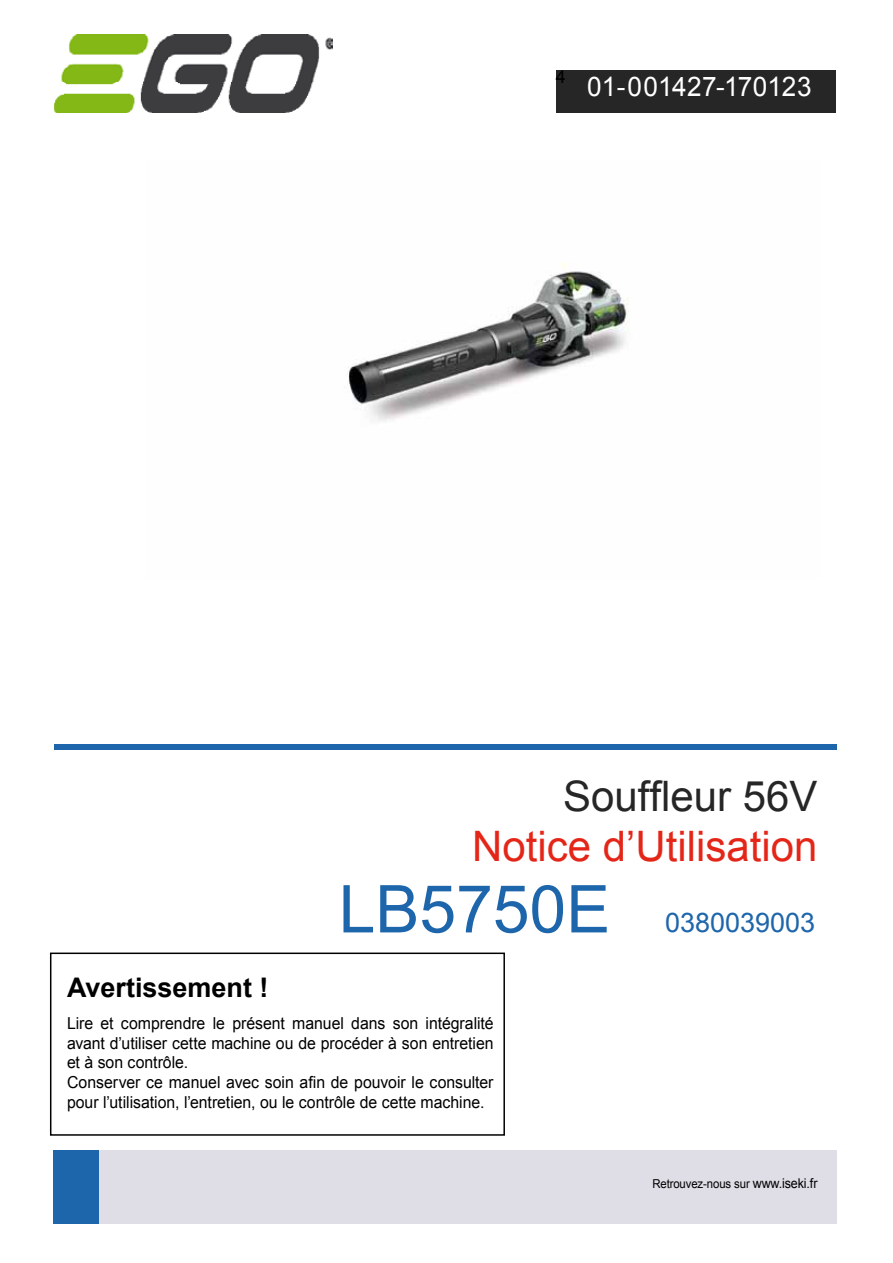
<style>
.page{position:relative;width:893px;height:1263px;background:#fff}
.page>*{position:absolute;margin:0;border:0;box-sizing:border-box;transform-origin:0 0}
.t1{font:66px "Arial";color:#1e66ab}
.t2{font:42px "Arial";color:#e42618}
.t3{font:42px "Arial";color:#252625}
.t4{font:27px "Arial";letter-spacing:.005em;color:#fff}
.t5{font:700 27px "Arial";color:#000}
.t6{font:27px "Arial";color:#1e66ab}
.t7{font:18px "Arial";color:#000}
.t8{font:16.5px/19.8px "Arial";color:#000;scale:.96 1}
.t9{font:12.3px "Arial";letter-spacing:-.01em;color:#000;scale:.93 1}
.s1{font-size:13.5px}
</style>
<div class="page">
<div style="left:54px;top:1150px;width:45px;height:74px;background:#1e66ab"></div>
<div style="left:99px;top:1150px;width:737px;height:74px;background:#dfdee7"></div>
<div style="left:50px;top:952px;width:455px;height:184px;border:2px solid #000"></div>
<img style="left:54px;top:34px;width:278px;height:79px">
<img style="left:348px;top:263px;width:281px;height:158px">
<div style="left:556px;top:70px;width:279px;height:43px;background:#252625"></div>
<div style="left:54px;top:745px;width:782px;height:5px;background:#1e66ab"></div>
<p class="t7" style="left:556px;top:65px;width:12px">4</p>
<h3 class="t4" style="left:587px;top:69px;width:226px">01-001427-170123</h3>
<h2 class="t3" style="left:563px;top:769px;width:256px">Souffleur 56V</h2>
<h2 class="t2" style="left:472px;top:819px;width:347px">Notice d’Utilisation</h2>
<h1 class="t1" style="left:339px;top:866px;width:273px">LB5750E</h1>
<h3 class="t5" style="left:67px;top:969px;width:203px">Avertissement !</h3>
<p class="t8" style="left:67px;top:1013px;width:446px">Lire et comprendre le présent manuel dans son intégralité avant d’utiliser cette machine ou de procéder à son entretien et à son contrôle.<br>Conserver ce manuel avec soin afin de pouvoir le consulter pour l’utilisation, l’entretien, ou le contrôle de cette machine.</p>
<h3 class="t6" style="left:665px;top:905px;width:152px">0380039003</h3>
<p class="t9" style="left:652px;top:1175px;width:179px">Retrouvez-nous sur <span class="s1">www.iseki.fr</span></p>
</div>
